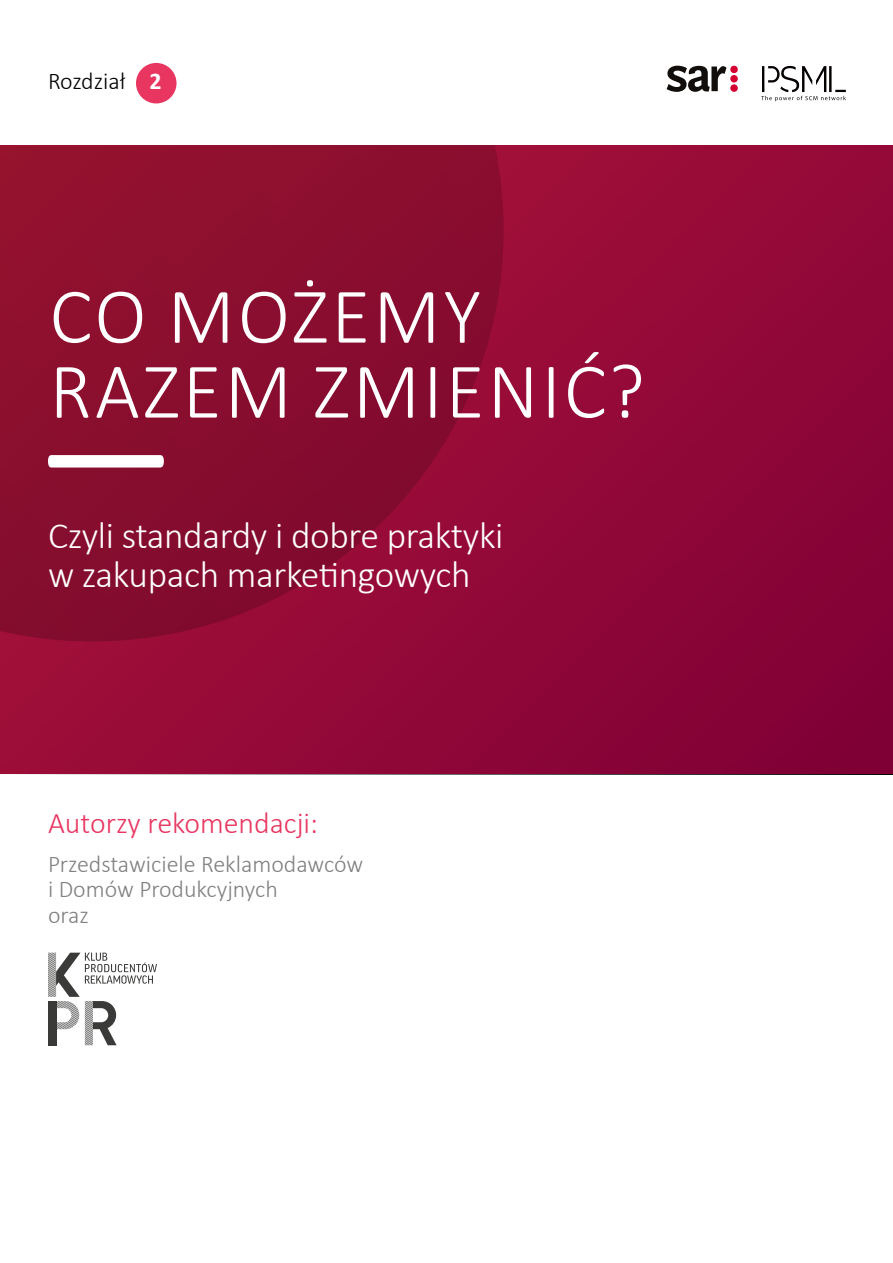
<style>
.page{position:relative;width:893px;height:1263px;background:#fff}
.page>*{position:absolute;margin:0;border:0;box-sizing:border-box;transform-origin:0 0}
.t1{font:300 79.5px/75px "Calibri";letter-spacing:.04em;color:#fff}
.t2{font:300 37.5px/39px "Calibri";letter-spacing:-.01em;color:#fff}
.t3{font:300 30px "Calibri";color:#e83661}
.t4{font:300 24px/25.5px "Calibri";color:#808080}
.t5{font:300 24px "Calibri";color:#000}
.s1{font-weight:700;color:#fff}
</style>
<div class="page">
<div style="left:0;top:145px;width:893px;height:628px;background:linear-gradient(to right,#9c0e38,#8a0537)"></div>
<svg style="left:0;top:145px;width:504px;height:496px;background:#8b0d2f"></svg>
<svg style="left:48px;top:455px;width:116px;height:12px"></svg>
<div style="left:136px;top:63px;width:41px;height:40px;background:#e83661;border-radius:50%"></div>
<svg style="left:48px;top:952px;width:109px;height:93px"></svg>
<svg style="left:667px;top:66px;width:59px;height:26px"></svg>
<div style="left:730px;top:66px;width:8px;height:7px;background:#d50032;border-radius:50%"></div>
<div style="left:730px;top:75px;width:8px;height:8px;background:#d50032;border-radius:50%"></div>
<div style="left:730px;top:84px;width:8px;height:8px;background:#d50032;border-radius:50%"></div>
<svg style="left:761px;top:66px;width:85px;height:35px"></svg>
<p class="t5" style="left:48px;top:66px;width:115px">Rozdział <span class="s1">2</span></p>
<h1 class="t1" style="left:50px;top:278px;width:597px">CO MOŻEMY<br>RAZEM ZMIENIĆ?</h1>
<p class="t2" style="left:48px;top:516px;width:457px">Czyli standardy i dobre praktyki w zakupach marketingowych</p>
<p class="t3" style="left:48px;top:804px;width:272px">Autorzy rekomendacji:</p>
<p class="t4" style="left:48px;top:850px;width:317px">Przedstawiciele Reklamodawców i Domów Produkcyjnych<br>oraz</p>
</div>
